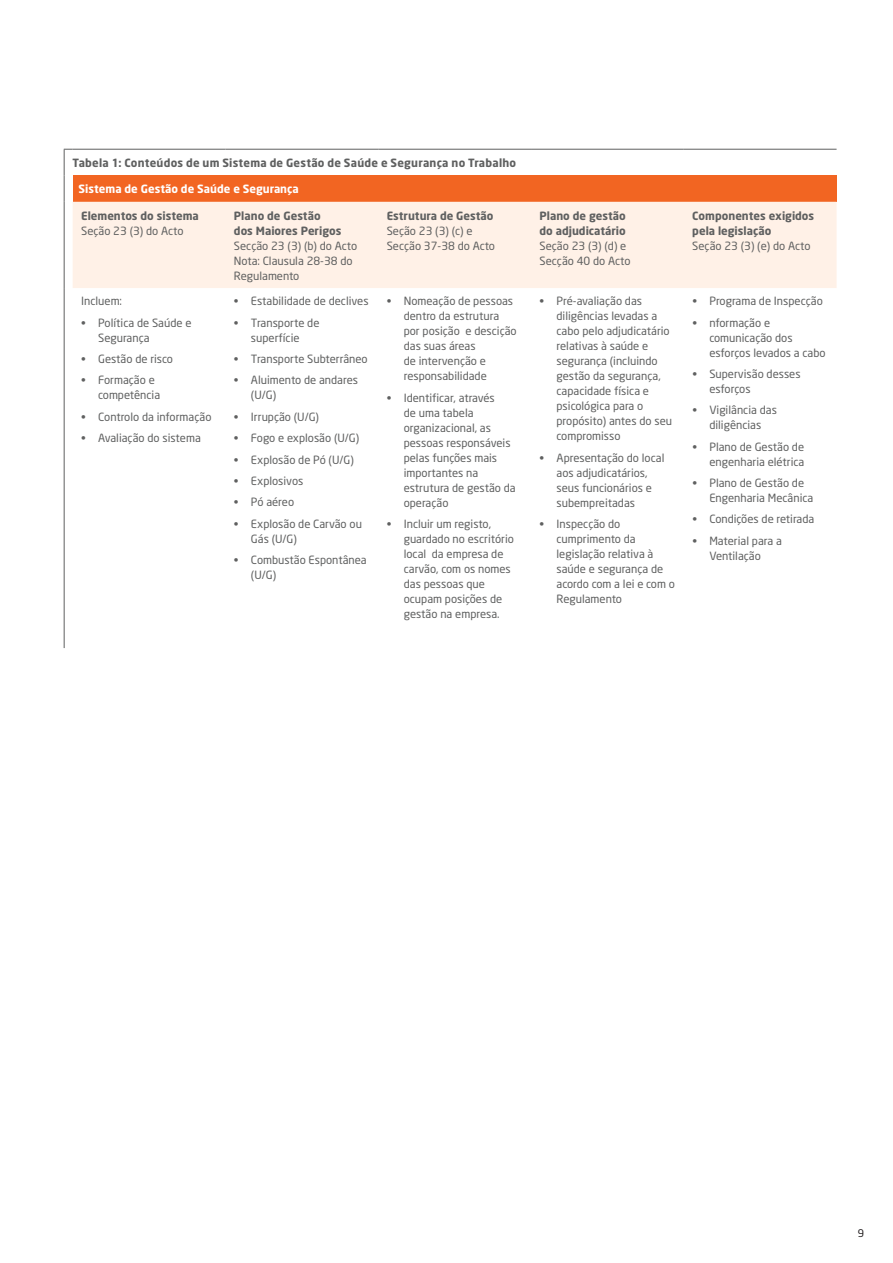
<style>
.page{position:relative;width:893px;height:1263px;background:#fff}
.page>*{position:absolute;margin:0;border:0;box-sizing:border-box;transform-origin:0 0}
.t1{font:11.25px/15px "Neo Sans";color:#5f6060}
.t2{font:700 11.25px/15px "Neo Sans";color:#5f6060}
.t3{font:700 11.25px "Neo Sans";letter-spacing:.02em;color:#5f6060}
.t4{font:700 11.25px "Neo Sans";color:#fff}
.t5{font:10.5px "Neo Sans";color:#231f20}
</style>
<div class="page">
<div style="left:73px;top:175px;width:764px;height:27px;background:#f26522"></div>
<div style="left:73px;top:202px;width:764px;height:86px;background:#fff1e7"></div>
<hr style="left:73px;top:149px;width:152px;height:1px;background:#5f6060">
<hr style="left:225px;top:149px;width:153px;height:1px;background:#5f6060">
<hr style="left:378px;top:149px;width:153px;height:1px;background:#5f6060">
<hr style="left:531px;top:149px;width:153px;height:1px;background:#5f6060">
<hr style="left:684px;top:149px;width:153px;height:1px;background:#5f6060">
<svg style="left:64px;top:149px;width:9px;height:53px"></svg>
<hr style="left:64px;top:202px;width:1px;height:86px;background:#5f6060">
<hr style="left:64px;top:288px;width:1px;height:360px;background:#5f6060">
<p class="t3" style="left:73px;top:156px;width:445px">Tabela 1: Conteúdos de um Sistema de Gestão de Saúde e Segurança no Trabalho</p>
<p class="t4" style="left:79px;top:182px;width:222px">Sistema de Gestão de Saúde e Segurança</p>
<p class="t2" style="left:81px;top:208px;width:119px">Elementos do sistema</p>
<p class="t1" style="left:81px;top:223px;width:104px">Seção 23 (3) do Acto</p>
<p class="t2" style="left:387px;top:208px;width:108px">Estrutura de Gestão</p>
<p class="t1" style="left:387px;top:223px;width:110px">Seção 23 (3) (c) e<br>Secção 37-38 do Acto</p>
<p class="t2" style="left:234px;top:208px;width:109px">Plano de Gestão dos Maiores Perigos</p>
<p class="t1" style="left:234px;top:238px;width:125px">Secção 23 (3) (b) do Acto<br>Nota: Clausula 28-38 do<br>Regulamento</p>
<p class="t1" style="left:81px;top:294px;width:42px">Incluem:</p>
<p class="t1" style="left:98px;top:315px;width:95px;text-indent:-17px">• Política de Saúde e<br>Segurança</p>
<p class="t1" style="left:81px;top:351px;width:93px">• Gestão de risco</p>
<p class="t1" style="left:98px;top:373px;width:64px;text-indent:-17px">• Formação e competência</p>
<p class="t1" style="left:81px;top:409px;width:132px">• Controlo da informação</p>
<p class="t1" style="left:81px;top:430px;width:121px">• Avaliação do sistema</p>
<p class="t1" style="left:234px;top:293px;width:136px">• Estabilidade de declives</p>
<p class="t1" style="left:234px;top:315px;width:87px;text-align:center">• Transporte de superfície</p>
<p class="t1" style="left:234px;top:351px;width:135px">• Transporte Subterrâneo</p>
<p class="t1" style="left:251px;top:373px;width:109px;text-indent:-17px">• Aluimento de andares (U/G)</p>
<p class="t1" style="left:234px;top:409px;width:87px">• Irrupção (U/G)</p>
<p class="t1" style="left:234px;top:430px;width:127px">• Fogo e explosão (U/G)</p>
<p class="t1" style="left:234px;top:452px;width:121px">• Explosão de Pó (U/G)</p>
<p class="t1" style="left:234px;top:473px;width:71px">• Explosivos</p>
<p class="t1" style="left:234px;top:494px;width:62px">• Pó aéreo</p>
<p class="t1" style="left:251px;top:516px;width:112px;text-indent:-17px">• Explosão de Carvão ou<br>Gás (U/G)</p>
<p class="t1" style="left:251px;top:552px;width:117px;text-indent:-17px">• Combustão Espontânea (U/G)</p>
<p class="t1" style="left:404px;top:293px;width:114px;text-indent:-17px">• Nomeação de pessoas dentro da estrutura por posição e descição das suas áreas<br>de intervenção e responsabilidade</p>
<p class="t1" style="left:404px;top:390px;width:113px;text-indent:-17px">• Identificar, através<br>de uma tabela organizacional, as pessoas responsáveis pelas funções mais importantes na estrutura de gestão da operação</p>
<p class="t1" style="left:404px;top:516px;width:112px;text-indent:-17px">• Incluir um registo, guardado no escritório local da empresa de carvão, com os nomes das pessoas que ocupam posições de gestão na empresa.</p>
<p class="t2" style="left:539px;top:208px;width:88px">Plano de gestão do adjudicatário</p>
<p class="t1" style="left:539px;top:238px;width:93px">Seção 23 (3) (d) e<br>Secção 40 do Acto</p>
<p class="t1" style="left:557px;top:293px;width:117px;text-indent:-17px">• Pré-avaliação das diligências levadas a cabo pelo adjudicatário relativas à saúde e segurança (incluindo gestão da segurança, capacidade física e psicológica para o propósito) antes do seu compromisso</p>
<p class="t1" style="left:557px;top:450px;width:109px;text-indent:-17px">• Apresentação do local aos adjudicatários, seus funcionários e subempreitadas</p>
<p class="t1" style="left:557px;top:516px;width:120px;text-indent:-17px">• Inspecção do cumprimento da legislação relativa à saúde e segurança de acordo com a lei e com o<br>Regulamento</p>
<p class="t2" style="left:692px;top:208px;width:123px">Componentes exigidos pela legislação</p>
<p class="t1" style="left:692px;top:238px;width:120px">Seção 23 (3) (e) do Acto</p>
<p class="t1" style="left:692px;top:293px;width:132px">• Programa de Inspecção</p>
<p class="t1" style="left:709px;top:315px;width:118px;text-indent:-17px">• nformação e comunicação dos esforços levados a cabo</p>
<p class="t1" style="left:709px;top:366px;width:93px;text-indent:-17px">• Supervisão desses esforços</p>
<p class="t1" style="left:692px;top:402px;width:86px;text-align:center">• Vigilância das diligências</p>
<p class="t1" style="left:692px;top:439px;width:114px;text-align:right">• Plano de Gestão de engenharia elétrica</p>
<p class="t1" style="left:709px;top:475px;width:106px;text-indent:-17px">• Plano de Gestão de<br>Engenharia Mecânica</p>
<p class="t1" style="left:692px;top:512px;width:124px">• Condições de retirada</p>
<p class="t1" style="left:692px;top:533px;width:91px;text-align:center">• Material para a<br>Ventilação</p>
<p class="t5" style="left:858px;top:1227px;width:8px">9</p>
</div>
